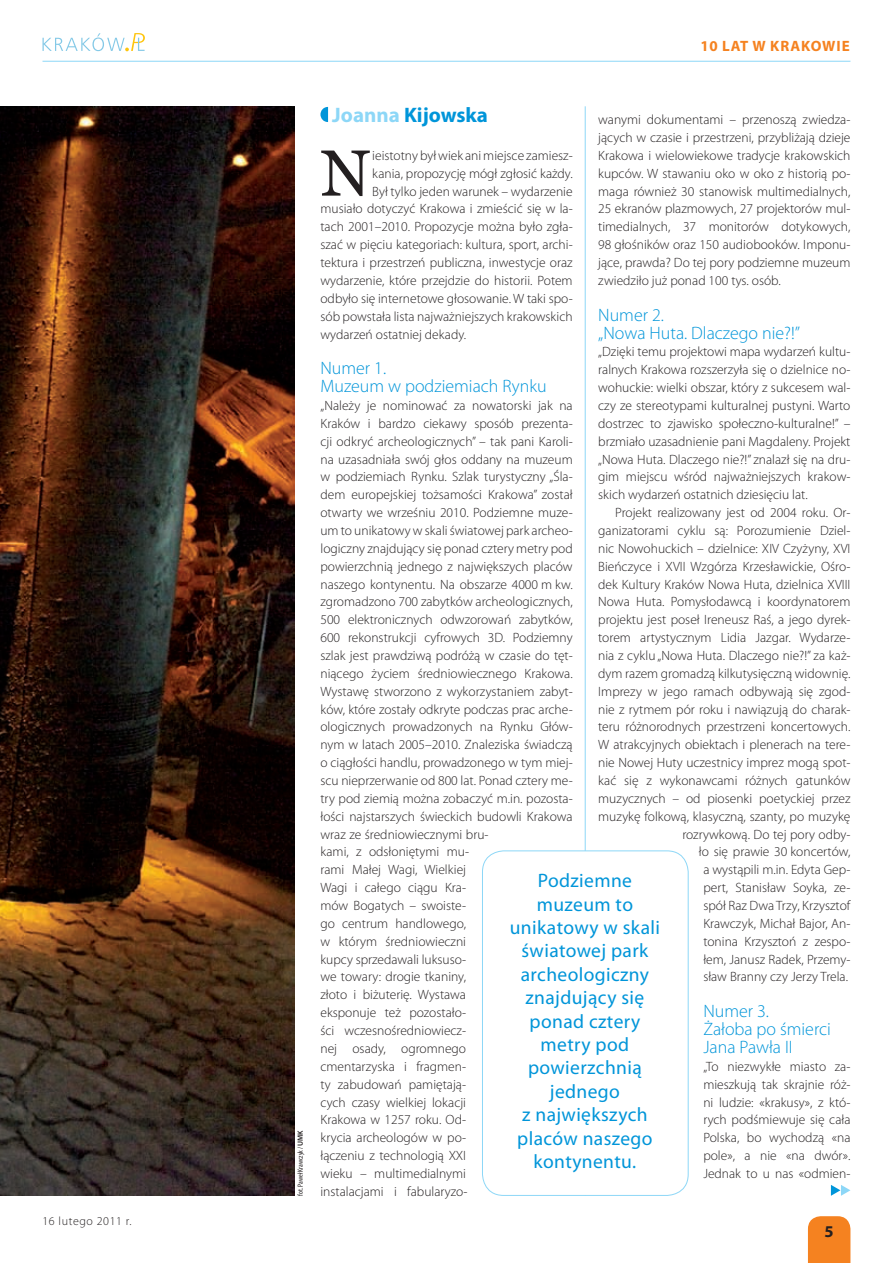
<style>
.page{position:relative;width:893px;height:1263px;background:#fff}
.page>*{position:absolute;margin:0;border:0;box-sizing:border-box;transform-origin:0 0}
.t1{font:64.95px "Georgia";color:#231f20}
.t2{font:700 21px "Myriad Pro";color:#0095d9}
.t3{font:19.5px/23.4px "Myriad Pro";letter-spacing:.02em;color:#0095d9;text-align:center}
.t4{font:300 18px/17.9px "Myriad Pro";color:#0095d9}
.t5{font:700 15px "Myriad Pro";letter-spacing:.06em;color:#f58220}
.t6{font:300 13.5px/17.9px "Myriad Pro";color:#231f20;text-align:justify}
.t7{font:300 12px "Myriad Pro";letter-spacing:.05em;color:#231f20}
.t8{font:condensed 7.5px "Myriad Pro";letter-spacing:-.005em;color:#231f20}
.s1{font-weight:600;font-stretch:normal}
.s2{color:#8dd7f7}
</style>
<div class="page">
<div style="left:808px;top:1216px;width:42px;height:47px;background:#f58220"></div>
<hr style="left:43px;top:61px;width:807px;height:1px;background:#8dd7f7">
<svg style="left:43px;top:33px;width:102px;height:18px"></svg>
<img style="left:0;top:106px;width:295px;height:1090px">
<svg style="left:831px;top:1185px;width:19px;height:11px"></svg>
<svg style="left:320px;top:107px;width:8px;height:15px"></svg>
<hr style="left:585px;top:106px;width:1px;height:1090px;background:#8dd7f7">
<div style="left:482px;top:851px;width:206px;height:344px;background:#fff;border-radius:21px"></div>
<div style="left:482px;top:850px;width:207px;height:346px;border:1px solid #8dd7f7;border-radius:21px"></div>
<p class="t7" style="left:43px;top:1213px;width:90px">16 lutego 2011 r.</p>
<p class="t5" style="left:700px;top:36px;width:151px">10 LAT W KRAKOWIE</p>
<p class="t8" style="left:296px;top:1196px;width:67px;rotate:-90deg">fot. Paweł Krawczyk / <span class="s1">UMK</span></p>
<h2 class="t2" style="left:332px;top:101px;width:157px"><span class="s2">Joanna</span> Kijowska</h2>
<h1 class="t1" style="left:320px;top:136px;width:51px">N</h1>
<p class="t6" style="left:372px;top:146px;width:202px">ieistotny był wiek ani miejsce zamiesz-</p>
<p class="t6" style="left:598px;top:111px;width:254px">wanymi dokumentami – przenoszą zwiedza&shy;jących w czasie i przestrzeni, przybliżają dzieje Krakowa i wielowiekowe tradycje krakowskich kupców. W stawaniu oko w oko z historią po&shy;maga również 30 stanowisk multimedialnych, 25 ekranów plazmowych, 27 projektorów mul&shy;timedialnych, 37 monitorów dotykowych, 98 głośników oraz 150 audiobooków. Imponu&shy;jące, prawda? Do tej pory podziemne muzeum zwiedziło już ponad 100 tys. osób.</p>
<h3 class="t4" style="left:598px;top:306px;width:203px">Numer 2.<br>„Nowa Huta. Dlaczego nie?!”</h3>
<p class="t6" style="left:598px;top:343px;width:254px">„Dzięki temu projektowi mapa wydarzeń kultu&shy;ralnych Krakowa rozszerzyła się o dzielnice no&shy;wohuckie: wielki obszar, który z sukcesem wal&shy;czy ze stereotypami kulturalnej pustyni. Warto dostrzec to zjawisko społeczno-kulturalne!” – brzmiało uzasadnienie pani Magdaleny. Projekt „Nowa Huta. Dlaczego nie?!” znalazł się na dru&shy;gim miejscu wśród najważniejszych krakow&shy;skich wydarzeń ostatnich dziesięciu lat.</p>
<p class="t6" style="left:598px;top:503px;width:254px;text-align:right">Projekt realizowany jest od 2004 roku. Or&shy;ganizatorami cyklu są: Porozumienie Dziel&shy;nic Nowohuckich – dzielnice: XIV Czyżyny, XVI Bieńczyce i XVII Wzgórza Krzesławickie, Ośro&shy;dek Kultury Kraków Nowa Huta, dzielnica XVIII Nowa Huta. Pomysłodawcą i koordynatorem projektu jest poseł Ireneusz Raś, a jego dyrek&shy;torem artystycznym Lidia Jazgar. Wydarze&shy;nia z cyklu „Nowa Huta. Dlaczego nie?!” za każ&shy;dym razem gromadzą kilkutysięczną widownię.<br>Imprezy w jego ramach odbywają się zgod&shy;nie z rytmem pór roku i nawiązują do charak&shy;teru różnorodnych przestrzeni koncertowych.<br>W atrakcyjnych obiektach i plenerach na tere&shy;nie Nowej Huty uczestnicy imprez mogą spot&shy;kać się z wykonawcami różnych gatunków muzycznych – od piosenki poetyckiej przez muzykę folkową, klasyczną, szanty, po muzykę rozrywkową. Do tej pory odby-<br>ło się prawie 30 koncertów,<br>a wystąpili m.in. Edyta Gep-<br>pert, Stanisław Soyka, ze-<br>spół Raz Dwa Trzy, Krzysztof<br>Krawczyk, Michał Bajor, An-<br>tonina Krzysztoń z zespo-<br>łem, Janusz Radek, Przemy-<br>sław Branny czy Jerzy Trela.</p>
<h3 class="t4" style="left:703px;top:1002px;width:129px">Numer 3.<br>Żałoba po śmierci<br>Jana Pawła II</h3>
<p class="t6" style="left:703px;top:1057px;width:149px">„To niezwykłe miasto za&shy;mieszkują tak skrajnie róż&shy;ni ludzie: «krakusy», z któ&shy;rych podśmiewuje się cała Polska, bo wychodzą «na pole», a nie «na dwór».<br>Jednak to u nas «odmien-</p>
<p class="t6" style="left:372px;top:164px;width:202px">kania, propozycję mógł zgłosić każdy.</p>
<p class="t6" style="left:372px;top:182px;width:202px">Był tylko jeden warunek – wydarzenie</p>
<p class="t6" style="left:320px;top:200px;width:254px">musiało dotyczyć Krakowa i zmieścić się w la-</p>
<p class="t6" style="left:320px;top:218px;width:254px">tach 2001–2010. Propozycje można było zgła-</p>
<p class="t6" style="left:320px;top:236px;width:254px">szać w pięciu kategoriach: kultura, sport, archi-</p>
<p class="t6" style="left:320px;top:253px;width:254px">tektura i przestrzeń publiczna, inwestycje oraz</p>
<p class="t6" style="left:320px;top:271px;width:254px">wydarzenie, które przejdzie do historii. Potem</p>
<p class="t6" style="left:320px;top:289px;width:254px">odbyło się internetowe głosowanie. W taki spo-</p>
<p class="t6" style="left:320px;top:307px;width:254px">sób powstała lista najważniejszych krakowskich</p>
<p class="t6" style="left:320px;top:325px;width:147px">wydarzeń ostatniej dekady.</p>
<h3 class="t4" style="left:320px;top:359px;width:228px">Numer 1.<br>Muzeum w podziemiach Rynku</h3>
<p class="t6" style="left:320px;top:396px;width:254px;text-align:left">„Należy je nominować za nowatorski jak na Kraków i bardzo ciekawy sposób prezenta&shy;cji odkryć archeologicznych” – tak pani Karoli&shy;na uzasadniała swój głos oddany na muzeum w podziemiach Rynku. Szlak turystyczny „Śla&shy;dem europejskiej tożsamości Krakowa” został otwarty we wrześniu 2010. Podziemne muze&shy;um to unikatowy w skali światowej park archeo&shy;logiczny znajdujący się ponad cztery metry pod powierzchnią jednego z największych placów naszego kontynentu. Na obszarze 4000 m kw. zgromadzono 700 zabytków archeologicznych, 500 elektronicznych odwzorowań zabytków, 600 rekonstrukcji cyfrowych 3D. Podziemny szlak jest prawdziwą podróżą w czasie do tęt&shy;niącego życiem średniowiecznego Krakowa.<br>Wystawę stworzono z wykorzystaniem zabyt&shy;ków, które zostały odkryte podczas prac arche&shy;ologicznych prowadzonych na Rynku Głów&shy;nym w latach 2005–2010. Znaleziska świadczą o ciągłości handlu, prowadzonego w tym miej&shy;scu nieprzerwanie od 800 lat. Ponad cztery me&shy;try pod ziemią można zobaczyć m.in. pozosta&shy;łości najstarszych świeckich budowli Krakowa wraz ze średniowiecznymi bru-<br>kami, z odsłoniętymi mu-<br>rami Małej Wagi, Wielkiej<br>Wagi i całego ciągu Kra-<br>mów Bogatych – swoiste-<br>go centrum handlowego,<br>w którym średniowieczni<br>kupcy sprzedawali luksuso-<br>we towary: drogie tkaniny,<br>złoto i biżuterię. Wystawa<br>eksponuje też pozostało-<br>ści wczesnośredniowiecz-<br>nej osady, ogromnego<br>cmentarzyska i fragmen-<br>ty zabudowań pamiętają-<br>cych czasy wielkiej lokacji<br>Krakowa w 1257 roku. Od-<br>krycia archeologów w po-<br>łączeniu z technologią XXI<br>wieku – multimedialnymi<br>instalacjami i fabularyzo-</p>
<h3 class="t3" style="left:510px;top:868px;width:152px">Podziemne muzeum to unikatowy w skali światowej park archeologiczny znajdujący się ponad cztery metry pod powierzchnią jednego<br>z największych placów naszego kontynentu.</h3>
</div>
